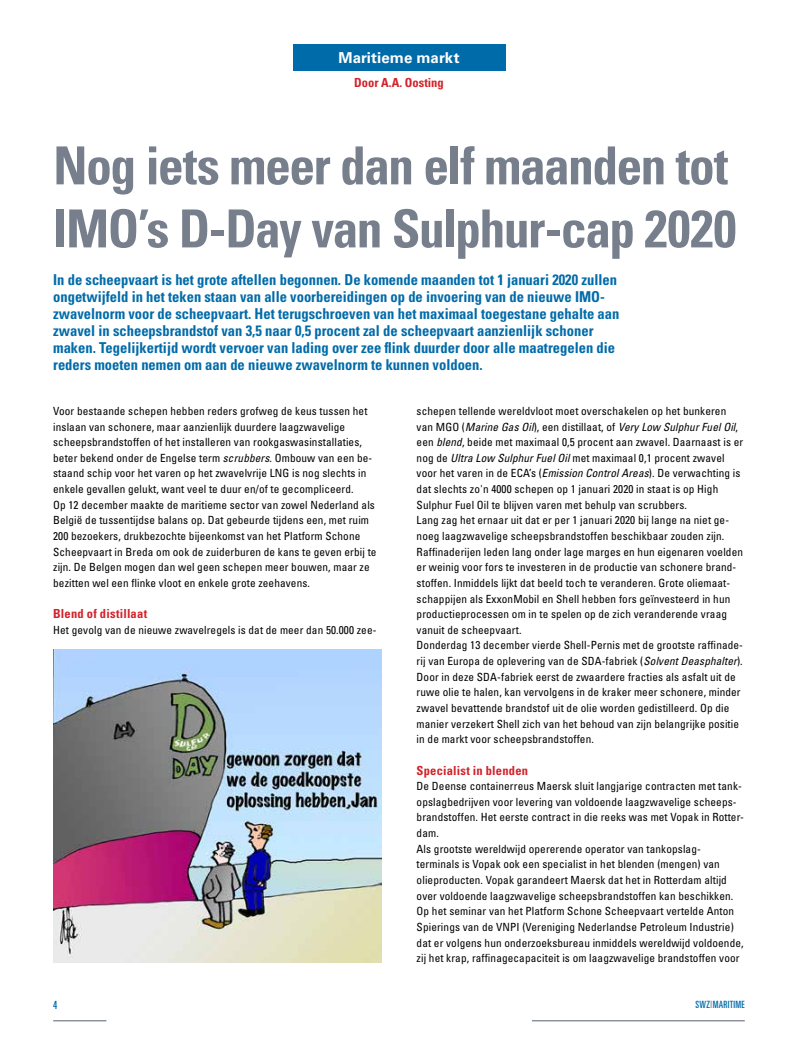
<style>
.page{position:relative;width:798px;height:1053px;background:#fff}
.page>*{position:absolute;margin:0;border:0;box-sizing:border-box;transform-origin:0 0}
.t1{font:700 condensed 52.5px/63px "Univers LT Std";letter-spacing:-.03em;color:#777f8d}
.t2{font:700 condensed 15px/16.9px "Univers LT Std";color:#006ba9}
.t3{font:700 15px "Univers LT Std";letter-spacing:.005em;color:#fff}
.t4{font:700 condensed 12.5px "Univers LT Std";letter-spacing:.01em;color:#d2232a}
.t5{font:condensed 11.25px/15.6px "Univers LT Std";letter-spacing:.01em;color:#000}
.t6{font:ultra-condensed 11.25px "Univers LT Std";color:#006ba9}
.t7{font:ultra-condensed 10px "Univers LT Std";letter-spacing:.03em;color:#006ba9}
.s1{font-style:italic}
.s2{color:#777f8d}
</style>
<div class="page">
<div style="left:292px;top:44px;width:213px;height:27px;background:#006ba9"></div>
<hr style="left:531px;top:1020px;width:213px;height:1px;background:#777f8d">
<hr style="left:53px;top:1020px;width:53px;height:1px;background:#777f8d">
<img style="left:53px;top:649px;width:328px;height:313px">
<h2 class="t3" style="left:338px;top:49px;width:123px">Maritieme markt</h2>
<p class="t4" style="left:354px;top:74px;width:91px">Door A.A. Oosting</p>
<h1 class="t1" style="left:53px;top:134px;width:684px">Nog iets meer dan elf maanden tot<br>IMO’s D-Day van Sulphur-cap 2020</h1>
<p class="t2" style="left:53px;top:271px;width:567px">In de scheepvaart is het grote aftellen begonnen. De komende maanden tot 1 januari 2020 zullen ongetwijfeld in het teken staan van alle voorbereidingen op de invoering van de nieuwe IMO&shy;zwavelnorm voor de scheepvaart. Het terugschroeven van het maximaal toegestane gehalte aan zwavel in scheepsbrandstof van 3,5 naar 0,5 procent zal de scheepvaart aanzienlijk schoner maken. Tegelijkertijd wordt vervoer van lading over zee flink duurder door alle maatregelen die reders moeten nemen om aan de nieuwe zwavelnorm te kunnen voldoen.</p>
<p class="t5" style="left:53px;top:403px;width:325px">Voor bestaande schepen hebben reders grofweg de keus tussen het inslaan van schonere, maar aanzienlijk duurdere laagzwavelige scheepsbrandstoffen of het installeren van rookgaswasinstallaties, beter bekend onder de Engelse term <span class="s1">scrubbers</span>. Ombouw van een be&shy;staand schip voor het varen op het zwavelvrije LNG is nog slechts in enkele gevallen gelukt, want veel te duur en/of te gecompliceerd.<br>Op 12 december maakte de maritieme sector van zowel Nederland als België de tussentijdse balans op. Dat gebeurde tijdens een, met ruim 200 bezoekers, drukbezochte bijeenkomst van het Platform Schone Scheepvaart in Breda om ook de zuiderburen de kans te geven erbij te zijn. De Belgen mogen dan wel geen schepen meer bouwen, maar ze bezitten wel een flinke vloot en enkele grote zeehavens.</p>
<p class="t4" style="left:53px;top:606px;width:95px">Blend of distillaat</p>
<p class="t5" style="left:53px;top:621px;width:325px">Het gevolg van de nieuwe zwavelregels is dat de meer dan 50.000 zee-</p>
<p class="t5" style="left:416px;top:403px;width:328px">schepen tellende wereldvloot moet overschakelen op het bunkeren van MGO (<span class="s1">Marine Gas Oil</span>), een distillaat, of <span class="s1">Very Low Sulphur Fuel Oil</span>, een <span class="s1">blend</span>, beide met maximaal 0,5 procent aan zwavel. Daarnaast is er nog de <span class="s1">Ultra Low Sulphur Fuel Oil</span> met maximaal 0,1 procent zwavel voor het varen in de ECA’s (<span class="s1">Emission Control Areas</span>). De verwachting is dat slechts zo'n 4000 schepen op 1 januari 2020 in staat is op High Sulphur Fuel Oil te blijven varen met behulp van scrubbers.<br>Lang zag het ernaar uit dat er per 1 januari 2020 bij lange na niet ge&shy;noeg laagzwavelige scheepsbrandstoffen beschikbaar zouden zijn.<br>Raffinaderijen leden lang onder lage marges en hun eigenaren voelden er weinig voor fors te investeren in de productie van schonere brand&shy;stoffen. Inmiddels lijkt dat beeld toch te veranderen. Grote oliemaat&shy;schappijen als ExxonMobil en Shell hebben fors geïnvesteerd in hun productieprocessen om in te spelen op de zich veranderende vraag vanuit de scheepvaart.<br>Donderdag 13 december vierde Shell-Pernis met de grootste raffinade&shy;rij van Europa de oplevering van de SDA-fabriek (<span class="s1">Solvent Deasphalter</span>).<br>Door in deze SDA-fabriek eerst de zwaardere fracties als asfalt uit de ruwe olie te halen, kan vervolgens in de kraker meer schonere, minder zwavel bevattende brandstof uit de olie worden gedistilleerd. Op die manier verzekert Shell zich van het behoud van zijn belangrijke positie in de markt voor scheepsbrandstoffen.</p>
<p class="t4" style="left:416px;top:762px;width:113px">Specialist in blenden</p>
<p class="t5" style="left:416px;top:778px;width:328px">De Deense containerreus Maersk sluit langjarige contracten met tank&shy;opslagbedrijven voor levering van voldoende laagzwavelige scheeps&shy;brandstoffen. Het eerste contract in die reeks was met Vopak in Rotter&shy;dam.<br>Als grootste wereldwijd opererende operator van tankopslag&shy;terminals is Vopak ook een specialist in het blenden (mengen) van olieproducten. Vopak garandeert Maersk dat het in Rotterdam altijd over voldoende laagzwavelige scheepsbrandstoffen kan beschikken.<br>Op het seminar van het Platform Schone Scheepvaart vertelde Anton Spierings van de VNPI (Vereniging Nederlandse Petroleum Industrie) dat er volgens hun onderzoeksbureau inmiddels wereldwijd voldoende, zij het krap, raffinagecapaciteit is om laagzwavelige brandstoffen voor</p>
<p class="t6" style="left:53px;top:998px;width:6px">4</p>
<p class="t7" style="left:695px;top:998px;width:51px">SWZ<span class="s2">|</span>MARITIME</p>
</div>
